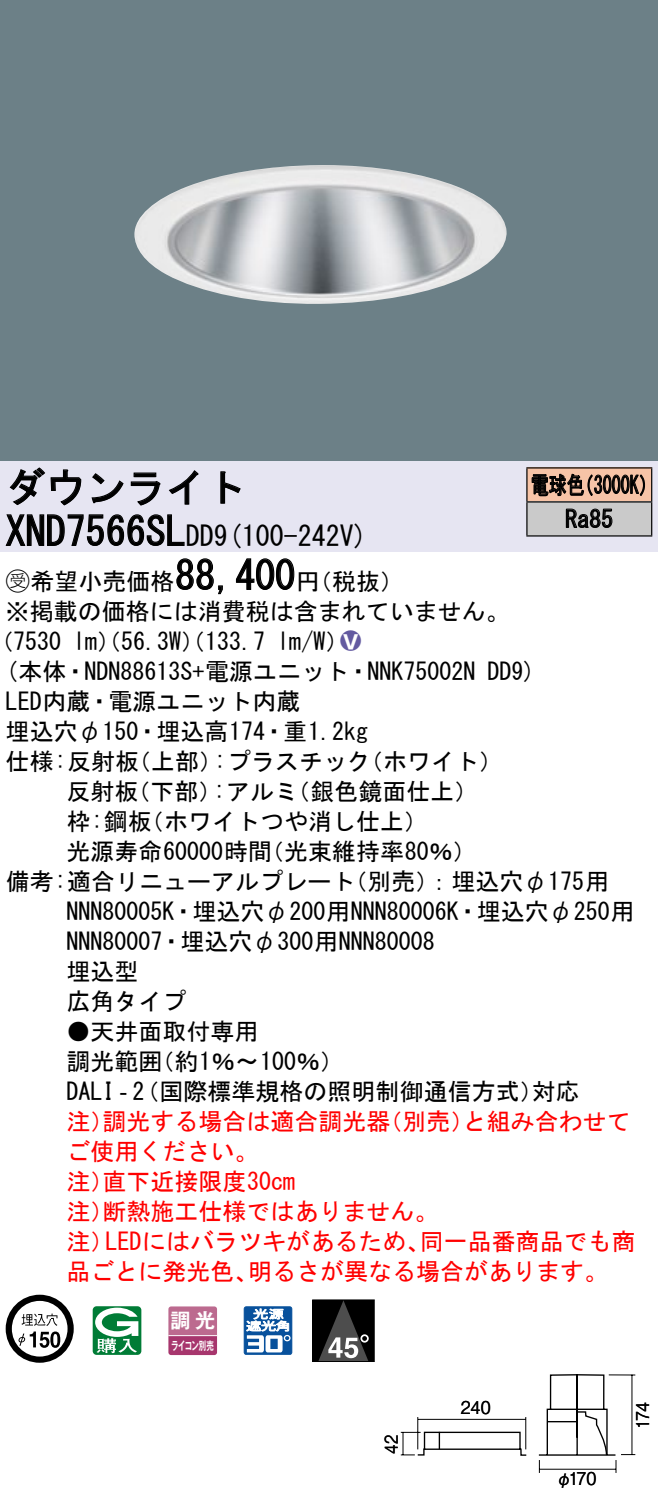
<style>
.page{position:relative;width:658px;height:1509px;background:#fff}
.page>*{position:absolute;margin:0;border:0;box-sizing:border-box;transform-origin:0 0}
.t1{font:40px "MS Gothic";color:#000}
.t2{font:28px "MS Gothic";color:#000}
.t3{font:24px/30px "MS Gothic";color:#000}
.t4{font:24px/30px "MS Gothic";color:#f00}
.t5{font:24px/34px "MS Gothic";color:#000;scale:.75 1}
.t6{font:24px "Ford Classification 1";color:#635aa0}
.t7{font:20px "Gothic MB101 Pro De Bold 90 pv RKSJ H";color:#fff}
.t8{font:17.6px "Gothic BBB Pro Medium 90 pv RKSJ H";letter-spacing:-.015em;color:#000;scale:.9 1}
.t9{font:17.6px "Gothic BBB Pro Medium 90 pv RKSJ H";letter-spacing:-.015em;color:#000;scale:.85 1}
.t10{font:11.6px "Gothic MB101 Pro De Bold 90 pv RKSJ H";letter-spacing:-.05em;color:#fff;scale:.65 1}
.s1{font-size:28px}
.s2{font-family:"Ford Classification 1"}
.s3{color:#fff}
</style>
<div class="page">
<div style="left:0;top:0;width:658px;height:462px;background:#6c8087"></div>
<img style="left:134px;top:165px;width:373px;height:139px">
<div style="left:0;top:462px;width:658px;height:90px;background:#e6e5f2"></div>
<svg style="left:9px;top:467px;width:73px;height:39px"></svg>
<svg style="left:91px;top:473px;width:33px;height:30px"></svg>
<svg style="left:130px;top:472px;width:30px;height:34px"></svg>
<svg style="left:168px;top:470px;width:30px;height:35px"></svg>
<svg style="left:220px;top:471px;width:21px;height:33px"></svg>
<svg style="left:5px;top:514px;width:180px;height:32px"></svg>
<svg style="left:176px;top:558px;width:47px;height:37px"></svg>
<svg style="left:236px;top:558px;width:59px;height:32px"></svg>
<svg style="left:6px;top:1295px;width:68px;height:68px"></svg>
<svg style="left:50px;top:1331px;width:10px;height:17px"></svg>
<svg style="left:93px;top:1306px;width:48px;height:49px"></svg>
<svg style="left:168px;top:1306px;width:49px;height:49px;background:#b55984"></svg>
<hr style="left:168px;top:1335px;width:49px;height:1px;background:#fff">
<svg style="left:244px;top:1306px;width:48px;height:49px"></svg>
<div style="left:312px;top:1299px;width:62px;height:63px;border:1px solid #000"></div>
<div style="left:312px;top:1300px;width:62px;height:61px;background:#000"></div>
<svg style="left:318px;top:1300px;width:50px;height:61px"></svg>
<div style="left:527px;top:468px;width:124px;height:34px;background:#f7c4a7"></div>
<div style="left:527px;top:502px;width:124px;height:34px;background:#cacaca"></div>
<hr style="left:526px;top:467px;width:126px;height:2px;background:#000">
<hr style="left:526px;top:468px;width:1px;height:33px;background:#000">
<hr style="left:651px;top:468px;width:1px;height:33px;background:#000">
<hr style="left:526px;top:501px;width:126px;height:2px;background:#000">
<hr style="left:526px;top:502px;width:1px;height:33px;background:#000">
<hr style="left:651px;top:502px;width:1px;height:33px;background:#000">
<hr style="left:526px;top:535px;width:126px;height:2px;background:#000">
<svg style="left:531px;top:473px;width:114px;height:24px"></svg>
<svg style="left:565px;top:508px;width:47px;height:20px"></svg>
<svg style="left:538px;top:1374px;width:97px;height:99px"></svg>
<hr style="left:525px;top:1417px;width:1px;height:32px;background:#000">
<hr style="left:417px;top:1417px;width:1px;height:32px;background:#000">
<hr style="left:418px;top:1419px;width:107px;height:1px;background:#000">
<svg style="left:401px;top:1431px;width:126px;height:25px"></svg>
<h1 class="t1" style="left:6px;top:467px;width:242px">ダウンライト</h1>
<p class="t2" style="left:214px;top:522px;width:155px">(9 100-242 (V</p>
<h1 class="t1" style="left:6px;top:511px;width:210px">XND7566SL<span class="s1">DD</span></h1>
<h1 class="t1" style="left:175px;top:555px;width:121px">88,400</h1>
<p class="t3" style="left:6px;top:566px;width:505px"><span class="s2">B</span>希望小売価格<br>※掲載の価格には消費税は含まれていません。</p>
<p class="t6" style="left:340px;top:629px;width:22px">2<span class="s3">8</span></p>
<p class="t3" style="left:296px;top:566px;width:109px">（円税抜(</p>
<p class="t3" style="left:277px;top:626px;width:73px">l m (W/</p>
<p class="t3" style="left:-11px;top:626px;width:74px">（7530</p>
<p class="t3" style="left:73px;top:626px;width:193px">lm）（56.3 ）（W 133.7</p>
<p class="t5" style="left:565px;top:468px;width:65px;text-indent:-34px">電球色<br>Ra85</p>
<p class="t5" style="left:575px;top:468px;width:109px">（3000 (K</p>
<p class="t3" style="left:6px;top:656px;width:471px">(本体・NDN88613 +S 電源ユニット・NNK75002N</p>
<p class="t3" style="left:6px;top:686px;width:296px">LED内蔵・電源ユニット内蔵</p>
<p class="t3" style="left:6px;top:716px;width:364px">埋込穴φ150・埋込高174・重1.2kg</p>
<p class="t3" style="left:359px;top:746px;width:145px">（ホワイト(</p>
<p class="t3" style="left:487px;top:656px;width:50px">DD (9</p>
<p class="t3" style="left:214px;top:746px;width:158px">:プラスチック</p>
<p class="t3" style="left:6px;top:746px;width:135px">仕様:反射板</p>
<p class="t3" style="left:127px;top:746px;width:97px">（上部）</p>
<p class="t3" style="left:66px;top:776px;width:73px">反射板</p>
<p class="t3" style="left:126px;top:776px;width:97px">（下部）</p>
<p class="t3" style="left:213px;top:776px;width:86px">:アルミ</p>
<p class="t3" style="left:286px;top:776px;width:193px">（銀色鏡面仕上(</p>
<p class="t3" style="left:66px;top:806px;width:87px">枠:鋼板</p>
<p class="t3" style="left:140px;top:806px;width:289px">（ホワイトつや消し仕上(</p>
<p class="t3" style="left:66px;top:836px;width:207px">光源寿命60000時間</p>
<p class="t3" style="left:260px;top:836px;width:218px">（光束維持率80％(</p>
<p class="t3" style="left:66px;top:866px;width:569px;text-indent:-61px">備考:適合リニューアルプレート<br>NNN80005 ・K 埋込穴φ200用NNN80006 ・K 埋込穴φ250用<br>NNN80007・埋込穴φ300用NNN80008<br>埋込型<br>広角タイプ</p>
<p class="t3" style="left:150px;top:1016px;width:195px;text-indent:-84px">●天井面取付専用<br>（約1％〜100％(</p>
<p class="t3" style="left:343px;top:866px;width:267px">（別売：）埋込穴φ175用</p>
<p class="t3" style="left:66px;top:1046px;width:97px">調光範囲</p>
<p class="t3" style="left:66px;top:1076px;width:478px">DALI‐（2 国際標準規格の照明制御通信方式）</p>
<p class="t4" style="left:462px;top:1106px;width:169px">と組み合わせて</p>
<p class="t3" style="left:531px;top:1076px;width:49px">対応</p>
<p class="t4" style="left:102px;top:1106px;width:289px">調光する場合は適合調光器</p>
<p class="t4" style="left:378px;top:1106px;width:97px">（別売）</p>
<p class="t4" style="left:66px;top:1106px;width:49px">注）</p>
<p class="t4" style="left:66px;top:1136px;width:193px">ご使用ください。</p>
<p class="t4" style="left:102px;top:1166px;width:194px">直下近接限度30cm</p>
<p class="t4" style="left:102px;top:1166px;width:337px;text-indent:-36px">注）<br>断熱施工仕様ではありません。</p>
<p class="t4" style="left:66px;top:1196px;width:49px">注）</p>
<p class="t4" style="left:66px;top:1226px;width:49px">注）</p>
<p class="t4" style="left:105px;top:1226px;width:326px">LEDにはバラツキがあるため、</p>
<p class="t4" style="left:420px;top:1226px;width:217px">同一品番商品でも商</p>
<p class="t4" style="left:66px;top:1256px;width:193px">品ごとに発光色、</p>
<p class="t4" style="left:248px;top:1256px;width:362px">明るさが異なる場合があります。</p>
<p class="t7" style="left:171px;top:1304px;width:46px">調光</p>
<p class="t10" style="left:171px;top:1335px;width:67px">ライコン別売</p>
<p class="t9" style="left:377px;top:1454px;width:24px;rotate:-90deg">42</p>
<p class="t8" style="left:461px;top:1393px;width:35px">240</p>
<p class="t8" style="left:568px;top:1465px;width:32px">170</p>
<p class="t8" style="left:556px;top:1465px;width:19px">φ</p>
<p class="t8" style="left:628px;top:1429px;width:31px;rotate:-90deg">174</p>
</div>
